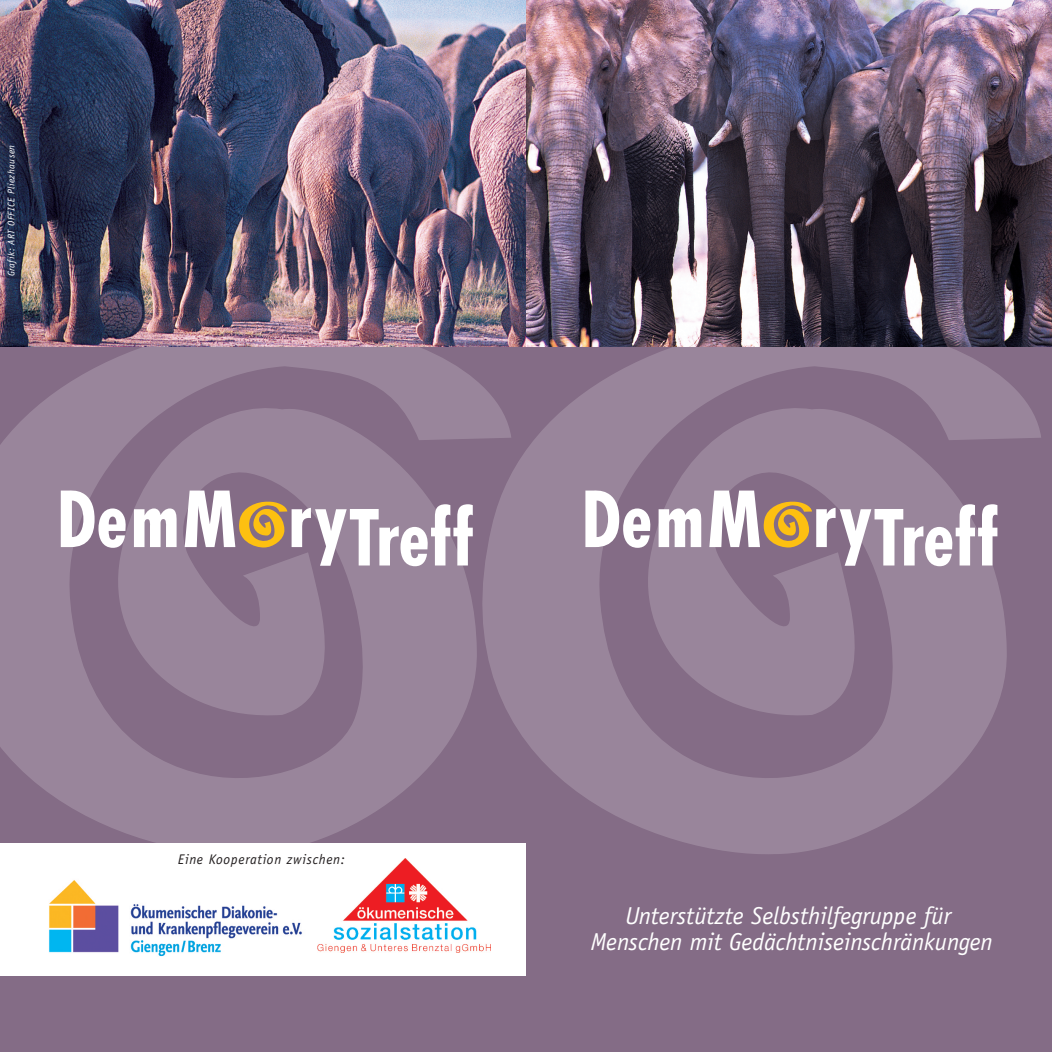
<style>
.page{position:relative;width:1052px;height:1052px;background:#fff}
.page>*{position:absolute;margin:0;border:0;box-sizing:border-box;transform-origin:0 0}
.t1{font:700 condensed 74.9px "Futura";color:#fff}
.t2{font:italic 24.5px/26.2px "Officina Sans";color:#fff;text-align:center}
.t3{font:italic 14px "Officina Sans";letter-spacing:.05em;color:#231f20}
.t4{font:italic 9.62px "Officina Sans";letter-spacing:.05em;color:#fff}
.s1{font-family:"Mambo";font-stretch:normal;font-size:106.4px;color:#fdc011}
</style>
<div class="page">
<div style="left:0;top:346px;width:1052px;height:706px;background:#846c86"></div>
<svg style="left:511px;top:346px;width:530px;height:508px;fill:#99859b"></svg>
<img style="left:526px;top:0;width:526px;height:346px">
<svg style="left:0;top:346px;width:511px;height:497px;fill:#99859b"></svg>
<img style="left:0;top:0;width:526px;height:346px">
<div style="left:0;top:843px;width:526px;height:133px;background:#fff"></div>
<img style="left:49px;top:880px;width:253px;height:77px">
<img style="left:317px;top:858px;width:173px;height:94px">
<p class="t4" style="left:8px;top:276px;width:133px;rotate:-90deg">Grafik: ART OFFICE Pliezhausen</p>
<h1 class="t1" style="left:57px;top:486px;width:419px">DemM<span class="s1">o</span>ryTreff</h1>
<h1 class="t1" style="left:581px;top:486px;width:419px">DemM<span class="s1">o</span>ryTreff</h1>
<p class="t3" style="left:178px;top:854px;width:169px">Eine Kooperation zwischen:</p>
<p class="t2" style="left:591px;top:904px;width:403px">Unterstützte Selbsthilfegruppe für<br>Menschen mit Gedächtniseinschränkungen</p>
</div>
